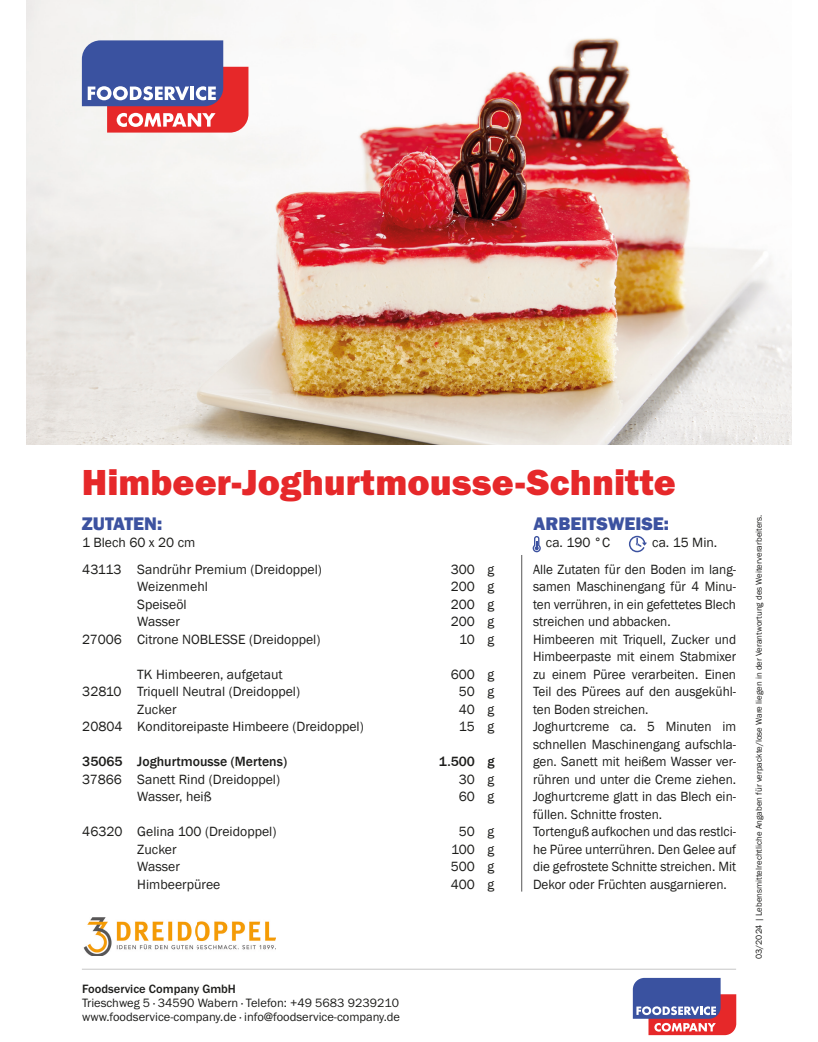
<style>
.page{position:relative;width:818px;height:1042px;background:#fff}
.page>*{position:absolute;margin:0;border:0;box-sizing:border-box;transform-origin:0 0}
.t1{font:37.5px "Franklin Gothic URW Hea";color:#e6282a}
.t2{font:800 18.75px "Franklin Gothic";color:#3c52a0}
.t3{font:13.75px/17.5px "Franklin Gothic";color:#1d1d1b;scale:.96 1}
.t4{font:13.75px "Franklin Gothic";color:#1d1d1b}
.t5{font:500 13.75px "Franklin Gothic";color:#1d1d1b}
.t6{font:12.5px/14.1px "Franklin Gothic URW Boo";color:#1d1d1b}
.t7{font:500 12.5px "Franklin Gothic URW";color:#1d1d1b}
.t8{font:8.75px "Franklin Gothic";color:#1d1d1b}
</style>
<div class="page">
<hr style="left:521px;top:554px;width:1px;height:337px;background:#575756">
<hr style="left:82px;top:968px;width:654px;height:1px;background:#c7c7c6">
<svg style="left:633px;top:977px;width:103px;height:57px"></svg>
<img style="left:83px;top:917px;width:192px;height:38px">
<svg style="left:629px;top:535px;width:18px;height:17px"></svg>
<svg style="left:533px;top:536px;width:8px;height:16px"></svg>
<img style="left:26px;top:0;width:766px;height:444px">
<svg style="left:82px;top:40px;width:166px;height:92px"></svg>
<h1 class="t1" style="left:82px;top:458px;width:595px">Himbeer-Joghurtmousse-Schnitte</h1>
<h2 class="t2" style="left:82px;top:511px;width:82px">ZUTATEN:</h2>
<p class="t4" style="left:82px;top:534px;width:115px">1 Blech 60 x 20 cm</p>
<p class="t4" style="left:82px;top:560px;width:241px">43113 Sandrühr Premium (Dreidoppel)</p>
<p class="t4" style="left:451px;top:560px;width:45px">300 g</p>
<p class="t4" style="left:137px;top:577px;width:72px">Weizenmehl</p>
<p class="t4" style="left:451px;top:577px;width:45px">200 g</p>
<p class="t4" style="left:137px;top:595px;width:51px">Speiseöl</p>
<p class="t4" style="left:451px;top:595px;width:45px">200 g</p>
<p class="t4" style="left:137px;top:613px;width:44px">Wasser</p>
<p class="t4" style="left:451px;top:613px;width:45px">200 g</p>
<p class="t4" style="left:82px;top:630px;width:240px">27006 Citrone NOBLESSE (Dreidoppel)</p>
<p class="t4" style="left:459px;top:630px;width:36px">10 g</p>
<p class="t4" style="left:137px;top:665px;width:147px">TK Himbeeren, aufgetaut</p>
<p class="t4" style="left:451px;top:665px;width:45px">600 g</p>
<p class="t4" style="left:82px;top:683px;width:219px">32810 Triquell Neutral (Dreidoppel)</p>
<p class="t4" style="left:459px;top:683px;width:37px">50 g</p>
<p class="t4" style="left:137px;top:700px;width:41px">Zucker</p>
<p class="t4" style="left:459px;top:700px;width:37px">40 g</p>
<p class="t4" style="left:82px;top:718px;width:283px">20804 Konditoreipaste Himbeere (Dreidoppel)</p>
<p class="t4" style="left:459px;top:718px;width:37px">15 g</p>
<p class="t5" style="left:82px;top:753px;width:206px">35065 Joghurtmousse (Mertens)</p>
<p class="t5" style="left:439px;top:753px;width:57px">1.500 g</p>
<p class="t4" style="left:82px;top:770px;width:199px">37866 Sanett Rind (Dreidoppel)</p>
<p class="t4" style="left:459px;top:770px;width:37px">30 g</p>
<p class="t4" style="left:137px;top:788px;width:76px">Wasser, heiß</p>
<p class="t4" style="left:459px;top:788px;width:37px">60 g</p>
<p class="t4" style="left:82px;top:823px;width:196px">46320 Gelina 100 (Dreidoppel)</p>
<p class="t4" style="left:459px;top:823px;width:37px">50 g</p>
<p class="t4" style="left:137px;top:840px;width:41px">Zucker</p>
<p class="t4" style="left:451px;top:840px;width:44px">100 g</p>
<p class="t4" style="left:137px;top:858px;width:44px">Wasser</p>
<p class="t4" style="left:451px;top:858px;width:45px">500 g</p>
<p class="t4" style="left:137px;top:875px;width:85px">Himbeerpüree</p>
<p class="t4" style="left:451px;top:875px;width:45px">400 g</p>
<p class="t7" style="left:82px;top:980px;width:155px">Foodservice Company GmbH</p>
<p class="t6" style="left:82px;top:995px;width:320px">Trieschweg 5 · 34590 Wabern · Telefon: +49 5683 9239210 www.foodservice-company.de · info@foodservice-company.de</p>
<h2 class="t2" style="left:534px;top:511px;width:137px">ARBEITSWEISE:</h2>
<p class="t3" style="left:533px;top:560px;width:213px">Alle Zutaten für den Boden im lang&shy;samen Maschinengang für 4 Minu&shy;ten verrühren, in ein gefettetes Blech streichen und abbacken.<br>Himbeeren mit Triquell, Zucker und Himbeerpaste mit einem Stabmixer zu einem Püree verarbeiten. Einen Teil des Pürees auf den ausgekühl&shy;ten Boden streichen.<br>Joghurtcreme ca. 5 Minuten im schnellen Maschinengang aufschla&shy;gen. Sanett mit heißem Wasser ver&shy;rühren und unter die Creme ziehen.<br>Joghurtcreme glatt in das Blech ein&shy;füllen. Schnitte frosten.<br>Tortenguß aufkochen und das restlci&shy;he Püree unterrühren. Den Gelee auf die gefrostete Schnitte streichen. Mit Dekor oder Früchten ausgarnieren.</p>
<p class="t4" style="left:546px;top:534px;width:66px">ca. 190 °C</p>
<p class="t4" style="left:652px;top:534px;width:67px">ca. 15 Min.</p>
<p class="t8" style="left:753px;top:958px;width:446px;rotate:-90deg">03/2024 | Lebensmittelrechtliche Angaben für verpackte/lose Ware liegen in der Verantwortung des Weiterverarbeiters.</p>
</div>
